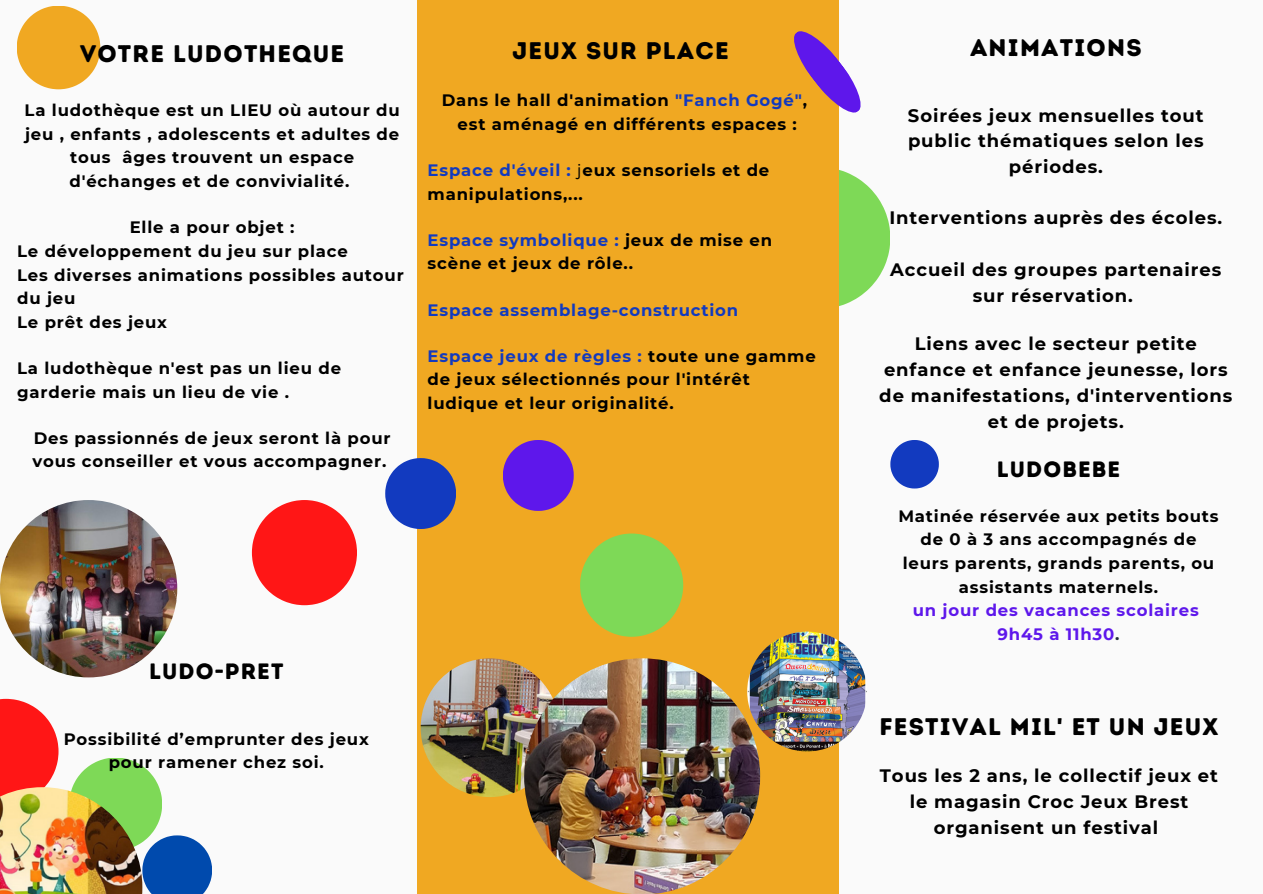
<style>
.page{position:relative;width:1263px;height:894px;background:#fff}
.page>*{position:absolute;margin:0;border:0;box-sizing:border-box;transform-origin:0 0}
.t1{font:24px "Intro Rust Base";letter-spacing:.05em;color:#000}
.t2{font:22.2px "Intro Rust Base";letter-spacing:.05em;color:#000}
.t3{font:700 18px/25.8px "Montserrat";letter-spacing:.05em;color:#000;text-align:center}
.t4{font:700 16.5px/23.5px "Montserrat";letter-spacing:.05em;color:#000}
.t5{font:700 16.5px "Montserrat";letter-spacing:.05em;color:#5e17eb}
.t6{font:700 16.5px "Montserrat";letter-spacing:.05em;color:#123abf}
.s1{color:#123abf}
.s2{font-weight:300}
.s3{color:#232d3a}
</style>
<div class="page">
<div style="left:0;top:0;width:1263px;height:893px;background:#fafafa"></div>
<svg style="left:839px;top:170px;width:51px;height:136px"></svg>
<svg style="left:17px;top:6px;width:83px;height:83px"></svg>
<div style="left:417px;top:0;width:422px;height:893px;background:#f0a822"></div>
<div style="left:0;top:698px;width:59px;height:105px;background:#ff1616"></div>
<svg style="left:72px;top:758px;width:140px;height:135px"></svg>
<img style="left:0;top:787px;width:142px;height:106px">
<img style="left:421px;top:658px;width:138px;height:138px;border-radius:50%">
<img style="left:524px;top:658px;width:236px;height:235px;border-radius:50%">
<svg style="left:890px;top:440px;width:49px;height:48px"></svg>
<svg style="left:580px;top:533px;width:103px;height:103px"></svg>
<img style="left:747px;top:631px;width:120px;height:120px;border-radius:50%">
<img style="left:0;top:500px;width:177px;height:177px;border-radius:50%">
<svg style="left:385px;top:458px;width:71px;height:71px"></svg>
<svg style="left:252px;top:500px;width:105px;height:105px"></svg>
<svg style="left:794px;top:31px;width:67px;height:82px"></svg>
<svg style="left:503px;top:440px;width:71px;height:70px"></svg>
<p class="t1" style="left:80px;top:39px;width:265px">VOTRE LUDOTHEQUE</p>
<p class="t4" style="left:25px;top:98px;width:377px;text-align:center">La ludothèque est un LIEU où autour du jeu , enfants , adolescents et adultes de tous âges trouvent un espace d'échanges et de convivialité.</p>
<p class="t4" style="left:130px;top:215px;width:166px">Elle a pour objet :</p>
<p class="t4" style="left:17px;top:239px;width:332px">Le développement du jeu sur place</p>
<p class="t4" style="left:17px;top:263px;width:388px">Les diverses animations possibles autour du jeu</p>
<p class="t4" style="left:17px;top:310px;width:151px">Le prêt des jeux</p>
<p class="t4" style="left:17px;top:356px;width:325px">La ludothèque n'est pas un lieu de garderie mais un lieu de vie .</p>
<p class="t4" style="left:32px;top:426px;width:360px">Des passionnés de jeux seront là pour vous conseiller et vous accompagner.</p>
<p class="t1" style="left:512px;top:37px;width:218px">JEUX SUR PLACE</p>
<p class="t4" style="left:442px;top:88px;width:367px">Dans le hall d'animation <span class="s1">"Fanch Gogé"</span>,</p>
<p class="t4" style="left:458px;top:112px;width:341px">est aménagé en différents espaces :</p>
<p class="t4" style="left:428px;top:158px;width:343px"><span class="s1">Espace d'éveil :</span> <span class="s2">j</span>eux sensoriels et de manipulations,...</p>
<p class="t4" style="left:428px;top:228px;width:346px"><span class="s1">Espace symbolique :</span> jeux de mise en scène et jeux de rôle..</p>
<p class="t6" style="left:428px;top:299px;width:312px">Espace assemblage-construction</p>
<p class="t4" style="left:428px;top:344px;width:390px"><span class="s1">Espace jeux de règles :</span> toute une gamme de jeux sélectionnés pour l'intérêt ludique et leur originalité.</p>
<p class="t2" style="left:149px;top:658px;width:136px">LUDO-PRET</p>
<p class="t4" style="left:64px;top:726px;width:307px;text-align:center">Possibilité d’emprunter des jeux pour ramener chez soi.</p>
<p class="t1" style="left:970px;top:33px;width:173px">ANIMATIONS</p>
<p class="t3" style="left:908px;top:102px;width:297px">Soirées jeux mensuelles tout public thématiques selon les périodes.</p>
<p class="t3" style="left:889px;top:204px;width:334px">Interventions auprès des écoles.</p>
<p class="t3" style="left:890px;top:256px;width:333px">Accueil des groupes partenaires sur réservation.</p>
<p class="t3" style="left:879px;top:330px;width:355px">Liens avec le secteur petite enfance et enfance jeunesse, lors de manifestations, d'interventions et de projets.</p>
<p class="t2" style="left:997px;top:456px;width:125px">LUDOBEBE</p>
<p class="t4" style="left:898px;top:504px;width:322px;text-align:center">Matinée réservée aux petits bouts de 0 à 3 ans accompagnés de leurs parents, grands parents, ou assistants maternels.</p>
<p class="t5" style="left:913px;top:600px;width:288px">un jour des vacances scolaires</p>
<p class="t5" style="left:997px;top:624px;width:124px">9h45 à 11h30<span class="s3">.</span></p>
<p class="t1" style="left:880px;top:712px;width:340px">FESTIVAL MIL' ET UN JEUX</p>
<p class="t3" style="left:880px;top:762px;width:340px">Tous les 2 ans, le collectif jeux et le magasin Croc Jeux Brest organisent un festival</p>
</div>
